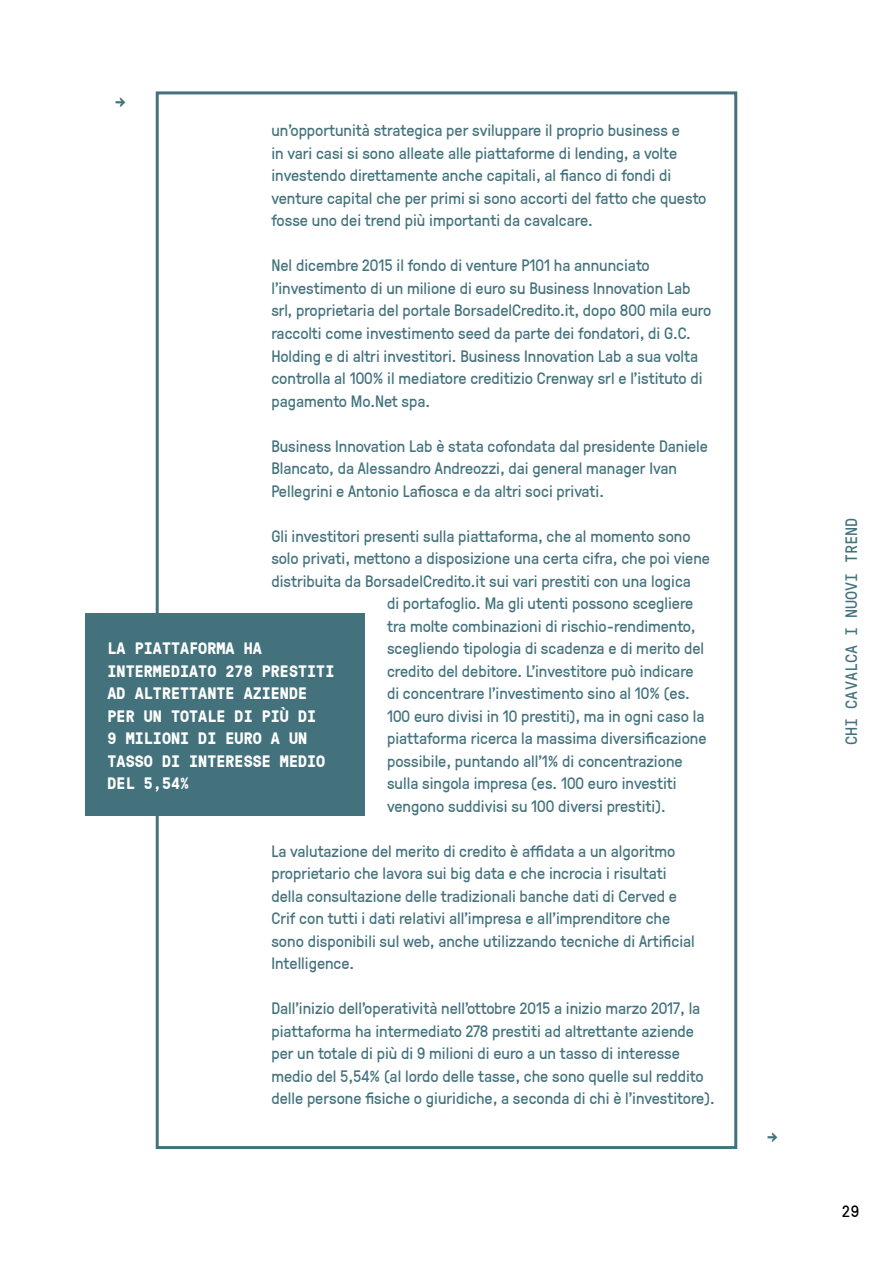
<style>
.page{position:relative;width:893px;height:1263px;background:#fff}
.page>*{position:absolute;margin:0;border:0;box-sizing:border-box;transform-origin:0 0}
.t1{font:700 19.5px "GT Pressura Mono";color:#43727d}
.t2{font:16.5px/22.5px "GT Pressura";color:#43727d}
.t3{font:700 16.5px/22.5px "GT Pressura Mono";color:#fff}
.t4{font:16.5px "GT Pressura Mono";color:#43727d}
.t5{font:16.5px "GT Pressura Mono";color:#000}
</style>
<div class="page">
<div style="left:85px;top:613px;width:280px;height:203px;background:#43727d"></div>
<p class="t1" style="left:115px;top:86px;width:12px">→</p>
<p class="t2" style="left:271px;top:118px;width:437px">un’opportunità strategica per sviluppare il proprio business e<br>in vari casi si sono alleate alle piattaforme di lending, a volte investendo direttamente anche capitali, al fianco di fondi di venture capital che per primi si sono accorti del fatto che questo fosse uno dei trend più importanti da cavalcare.</p>
<p class="t2" style="left:271px;top:253px;width:441px">Nel dicembre 2015 il fondo di venture P101 ha annunciato l’investimento di un milione di euro su Business Innovation Lab srl, proprietaria del portale BorsadelCredito.it, dopo 800 mila euro raccolti come investimento seed da parte dei fondatori, di G.C.<br>Holding e di altri investitori. Business Innovation Lab a sua volta controlla al 100% il mediatore creditizio Crenway srl e l’istituto di pagamento Mo.Net spa.</p>
<p class="t2" style="left:271px;top:433px;width:438px">Business Innovation Lab è stata cofondata dal presidente Daniele<br>Blancato, da Alessandro Andreozzi, dai general manager Ivan<br>Pellegrini e Antonio Lafiosca e da altri soci privati.</p>
<p class="t2" style="left:271px;top:523px;width:421px">Gli investitori presenti sulla piattaforma, che al momento sono</p>
<p class="t2" style="left:271px;top:546px;width:440px">solo privati, mettono a disposizione una certa cifra, che poi viene</p>
<p class="t2" style="left:271px;top:569px;width:421px">distribuita da BorsadelCredito.it sui vari prestiti con una logica</p>
<p class="t2" style="left:387px;top:591px;width:308px">di portafoglio. Ma gli utenti possono scegliere</p>
<p class="t2" style="left:387px;top:614px;width:310px">tra molte combinazioni di rischio-rendimento,</p>
<p class="t2" style="left:387px;top:636px;width:319px">scegliendo tipologia di scadenza e di merito del</p>
<p class="t2" style="left:387px;top:659px;width:308px">credito del debitore. L’investitore può indicare</p>
<p class="t2" style="left:387px;top:681px;width:304px">di concentrare l’investimento sino al 10% (es.</p>
<p class="t2" style="left:387px;top:704px;width:319px">100 euro divisi in 10 prestiti), ma in ogni caso la</p>
<p class="t2" style="left:387px;top:726px;width:321px">piattaforma ricerca la massima diversificazione</p>
<p class="t2" style="left:387px;top:749px;width:297px">possibile, puntando all’1% di concentrazione</p>
<p class="t2" style="left:387px;top:771px;width:291px">sulla singola impresa (es. 100 euro investiti</p>
<p class="t2" style="left:387px;top:794px;width:280px">vengono suddivisi su 100 diversi prestiti).</p>
<p class="t2" style="left:271px;top:839px;width:425px">La valutazione del merito di credito è affidata a un algoritmo proprietario che lavora sui big data e che incrocia i risultati della consultazione delle tradizionali banche dati di Cerved e Crif con tutti i dati relativi all’impresa e all’imprenditore che sono disponibili sul web, anche utilizzando tecniche di Artificial Intelligence.</p>
<p class="t2" style="left:271px;top:996px;width:445px">Dall’inizio dell’operatività nell’ottobre 2015 a inizio marzo 2017, la piattaforma ha intermediato 278 prestiti ad altrettante aziende per un totale di più di 9 milioni di euro a un tasso di interesse medio del 5,54% (al lordo delle tasse, che sono quelle sul reddito delle persone fisiche o giuridiche, a seconda di chi è l’investitore).</p>
<p class="t3" style="left:108px;top:636px;width:228px">LA PIATTAFORMA HA<br>INTERMEDIATO 278 PRESTITI<br>AD ALTRETTANTE AZIENDE<br>PER UN TOTALE DI PIÙ DI<br>9 MILIONI DI EURO A UN<br>TASSO DI INTERESSE MEDIO<br>DEL 5,54%</p>
<p class="t1" style="left:767px;top:1121px;width:12px">→</p>
<p class="t4" style="left:839px;top:745px;width:228px;rotate:-90deg">CHI CAVALCA I NUOVI TREND</p>
<p class="t5" style="left:841px;top:1199px;width:20px">29</p>
</div>
